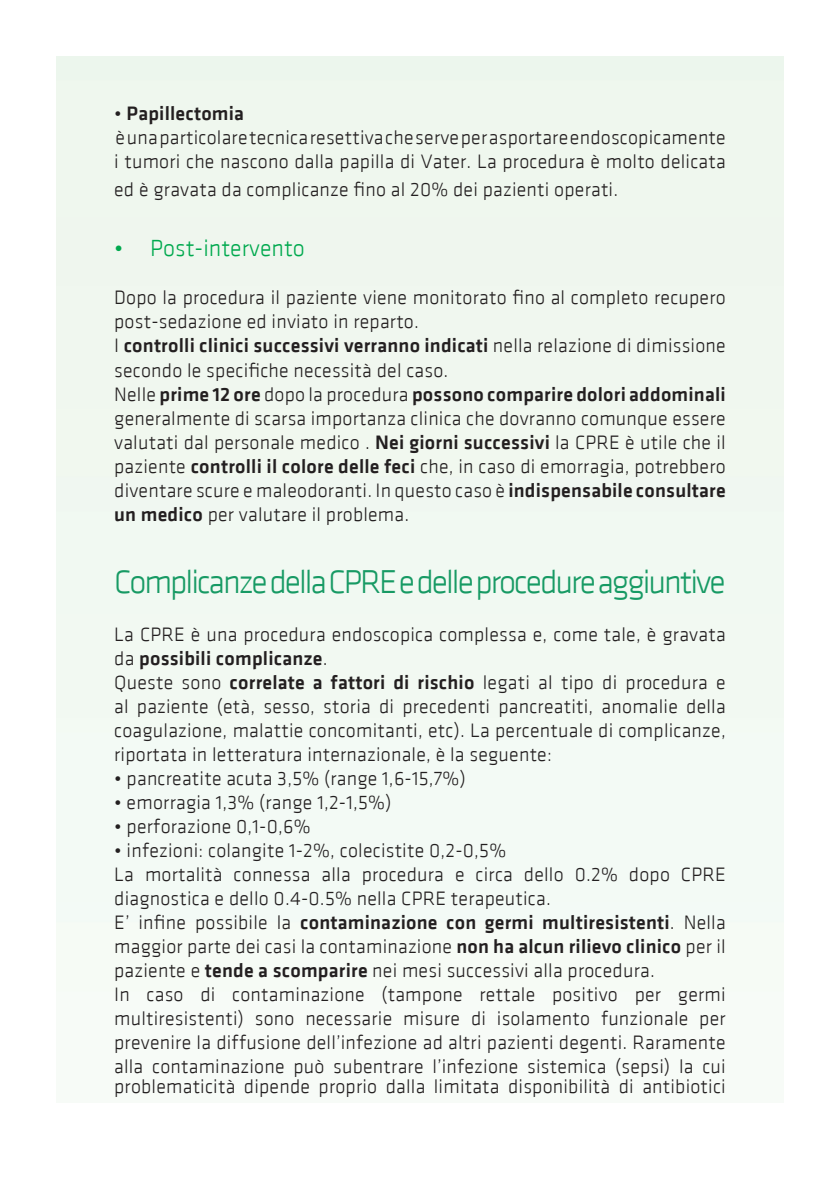
<style>
.page{position:relative;width:840px;height:1191px;background:#fff}
.page>*{position:absolute;margin:0;border:0;box-sizing:border-box;transform-origin:0 0}
.t1{font:300 34px "KLAVIKA";letter-spacing:-.06em;color:#179a64}
.t2{font:300 24px "KLAVIKA";color:#00a94e}
.t3{font:300 20px/24px "KLAVIKA";letter-spacing:.01em;color:#231f20}
.t4{font:500 20px "KLAVIKA";letter-spacing:.01em;color:#231f20}
.s1{font-weight:300}
.s2{font-weight:500}
</style>
<div class="page">
<p class="t4" style="left:114px;top:103px;width:131px"><span class="s1">•</span> Papillectomia</p>
<p class="t3" style="left:114px;top:126px;width:612px">è una particolare tecnica resettiva che serve per asportare endoscopicamente i tumori che nascono dalla papilla di Vater. La procedura è molto delicata</p>
<p class="t3" style="left:114px;top:178px;width:505px">ed è gravata da complicanze fino al 20% dei pazienti operati.</p>
<p class="t2" style="left:114px;top:236px;width:192px">• Post-intervento</p>
<p class="t3" style="left:114px;top:286px;width:612px">Dopo la procedura il paziente viene monitorato fino al completo recupero post-sedazione ed inviato in reparto.</p>
<p class="t3" style="left:114px;top:334px;width:612px">I <span class="s2">controlli clinici successivi verranno indicati</span> nella relazione di dimissione secondo le specifiche necessità del caso.</p>
<p class="t3" style="left:114px;top:382px;width:612px;text-align:justify">Nelle <span class="s2">prime 12 ore</span> dopo la procedura <span class="s2">possono comparire dolori addominali </span>generalmente di scarsa importanza clinica che dovranno comunque essere valutati dal personale medico . <span class="s2">Nei giorni successivi</span> la CPRE è utile che il paziente <span class="s2">controlli il colore delle feci</span> che, in caso di emorragia, potrebbero diventare scure e maleodoranti. In questo caso è <span class="s2">indispensabile consultare un medico</span> per valutare il problema.</p>
<p class="t1" style="left:114px;top:563px;width:612px">Complicanze della CPRE e delle procedure aggiuntive</p>
<p class="t3" style="left:114px;top:622px;width:612px">La CPRE è una procedura endoscopica complessa e, come tale, è gravata da <span class="s2">possibili complicanze</span>.</p>
<p class="t3" style="left:114px;top:670px;width:612px;text-align:justify">Queste sono <span class="s2">correlate a fattori di rischio</span> legati al tipo di procedura e al paziente (età, sesso, storia di precedenti pancreatiti, anomalie della coagulazione, malattie concomitanti, etc). La percentuale di complicanze, riportata in letteratura internazionale, è la seguente:</p>
<p class="t3" style="left:114px;top:766px;width:353px">• pancreatite acuta 3,5% (range 1,6-15,7%)</p>
<p class="t3" style="left:114px;top:790px;width:278px">• emorragia 1,3% (range 1,2-1,5%)</p>
<p class="t3" style="left:114px;top:814px;width:198px">• perforazione 0,1-0,6%</p>
<p class="t3" style="left:114px;top:838px;width:393px">• infezioni: colangite 1-2%, colecistite 0,2-0,5%</p>
<p class="t3" style="left:114px;top:862px;width:612px">La mortalità connessa alla procedura e circa dello 0.2% dopo CPRE diagnostica e dello 0.4-0.5% nella CPRE terapeutica.</p>
<p class="t3" style="left:114px;top:910px;width:612px;text-align:justify">E’ infine possibile la <span class="s2">contaminazione con germi multiresistenti</span>. Nella maggior parte dei casi la contaminazione <span class="s2">non ha alcun rilievo clinico</span> per il paziente e <span class="s2">tende a scomparire</span> nei mesi successivi alla procedura.</p>
<p class="t3" style="left:114px;top:982px;width:612px;text-align:justify">In caso di contaminazione (tampone rettale positivo per germi multiresistenti) sono necessarie misure di isolamento funzionale per prevenire la diffusione dell’infezione ad altri pazienti degenti. Raramente alla contaminazione può subentrare l’infezione sistemica (sepsi) la cui</p>
<p class="t3" style="left:114px;top:1074px;width:612px">problematicità dipende proprio dalla limitata disponibilità di antibiotici</p>
</div>
